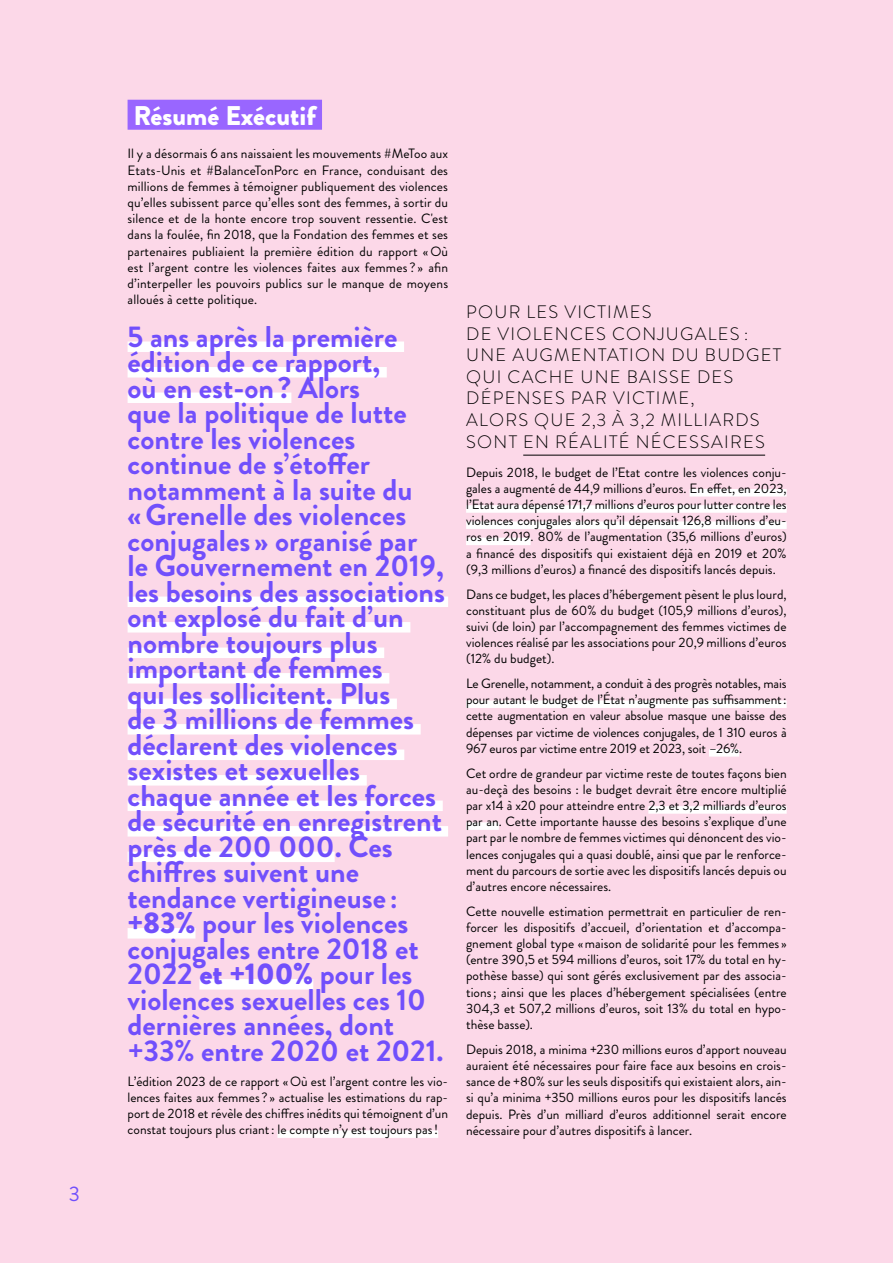
<style>
.page{position:relative;width:893px;height:1263px;background:#fcd8e8}
.page>*{position:absolute;margin:0;border:0;box-sizing:border-box;transform-origin:0 0}
.t1{font:700 30px/25.5px "Brandon Grotesque";color:#714ffc}
.t2{font:900 27px "Brandon Grotesque";color:#fff}
.t3{font:21px "Brandon Grotesque";color:#714ffc}
.t4{font:300 18px/21.6px "Brandon Grotesque";letter-spacing:.07em;color:#000}
.t5{font:13.5px/16.2px "Brandon Grotesque";color:#000;text-align:justify}
.s1{font-weight:900}
</style>
<div class="page">
<div style="left:128px;top:100px;width:194px;height:30px;background:#96f"></div>
<div style="left:128px;top:341px;width:276px;height:11px;background:#fff"></div>
<div style="left:128px;top:367px;width:259px;height:10px;background:#fff"></div>
<div style="left:128px;top:392px;width:163px;height:11px;background:#fff"></div>
<div style="left:128px;top:596px;width:320px;height:11px;background:#fff"></div>
<div style="left:128px;top:622px;width:282px;height:10px;background:#fff"></div>
<div style="left:128px;top:647px;width:256px;height:11px;background:#fff"></div>
<div style="left:128px;top:673px;width:261px;height:10px;background:#fff"></div>
<div style="left:128px;top:698px;width:269px;height:11px;background:#fff"></div>
<div style="left:128px;top:724px;width:293px;height:10px;background:#fff"></div>
<div style="left:128px;top:749px;width:276px;height:11px;background:#fff"></div>
<div style="left:128px;top:775px;width:239px;height:10px;background:#fff"></div>
<div style="left:128px;top:800px;width:315px;height:11px;background:#fff"></div>
<div style="left:128px;top:826px;width:320px;height:10px;background:#fff"></div>
<div style="left:128px;top:851px;width:207px;height:11px;background:#fff"></div>
<div style="left:128px;top:928px;width:67px;height:10px;background:#fff"></div>
<div style="left:199px;top:979px;width:114px;height:10px;background:#fff"></div>
<div style="left:277px;top:1130px;width:161px;height:8px;background:#fff"></div>
<hr style="left:523px;top:455px;width:242px;height:1px;background:#000">
<div style="left:690px;top:489px;width:97px;height:7px;background:#fff"></div>
<div style="left:466px;top:505px;width:321px;height:8px;background:#fff"></div>
<div style="left:466px;top:521px;width:321px;height:8px;background:#fff"></div>
<div style="left:466px;top:538px;width:65px;height:7px;background:#fff"></div>
<div style="left:466px;top:700px;width:321px;height:8px;background:#fff"></div>
<div style="left:709px;top:749px;width:30px;height:7px;background:#fff"></div>
<div style="left:648px;top:806px;width:139px;height:8px;background:#fff"></div>
<div style="left:466px;top:822px;width:33px;height:8px;background:#fff"></div>
<h3 class="t3" style="left:69px;top:1179px;width:13px">3</h3>
<h2 class="t2" style="left:134px;top:97px;width:184px">Résumé Exécutif</h2>
<p class="t5" style="left:128px;top:146px;width:322px">Il y a désormais 6 ans naissaient les mouvements #MeToo aux Etats-Unis et #BalanceTonPorc en France, conduisant des millions de femmes à témoigner publiquement des violences qu’elles subissent parce qu’elles sont des femmes, à sortir du silence et de la honte encore trop souvent ressentie. C'est dans la foulée, fin 2018, que la Fondation des femmes et ses partenaires publiaient la première édition du rapport « Où est l’argent contre les violences faites aux femmes ? » afin d’interpeller les pouvoirs publics sur le manque de moyens alloués à cette politique.</p>
<p class="t1" style="left:128px;top:324px;width:319px">5 ans après la première édition de ce rapport,<br>où en est-on? Alors<br>que la politique de lutte contre les violences continue de s’étoffer notamment à la suite du «Grenelle des violences conjugales » organisé par le Gouvernement en 2019, les besoins des associations ont explosé du fait d’un nombre toujours plus important de femmes<br>qui les sollicitent. Plus<br>de 3 millions de femmes déclarent des violences sexistes et sexuelles chaque année et les forces de sécurité en enregistrent près de 200 000. Ces chiffres suivent une tendance vertigineuse : <span class="s1">+83%</span> pour les violences conjugales entre 2018 et<br>2022 <span class="s1">et +100%</span> pour les violences sexuelles ces 10 dernières années, dont +33% entre 2020 et 2021.</p>
<p class="t5" style="left:128px;top:1073px;width:322px">L’édition 2023 de ce rapport «Où est l’argent contre les vio&shy;lences faites aux femmes ? » actualise les estimations du rap&shy;port de 2018 et révèle des chiffres inédits qui témoignent d’un constat toujours plus criant: le compte n’y est toujours pas!</p>
<h3 class="t4" style="left:466px;top:301px;width:317px">POUR LES VICTIMES<br>DE VIOLENCES CONJUGALES :<br>UNE AUGMENTATION DU BUDGET<br>QUI CACHE UNE BAISSE DES<br>DÉPENSES PAR VICTIME,<br>ALORS QUE 2,3 À 3,2 MILLIARDS<br>SONT EN RÉALITÉ NÉCESSAIRES</h3>
<p class="t5" style="left:466px;top:464px;width:322px">Depuis 2018, le budget de l’Etat contre les violences conju&shy;gales a augmenté de 44,9 millions d’euros. En effet, en 2023, l’Etat aura dépensé 171,7 millions d’euros pour lutter contre les violences conjugales alors qu’il dépensait 126,8 millions d’eu&shy;ros en 2019. 80% de l’augmentation (35,6 millions d’euros) a financé des dispositifs qui existaient déjà en 2019 et 20% (9,3 millions d’euros) a financé des dispositifs lancés depuis.</p>
<p class="t5" style="left:466px;top:586px;width:322px">Dans ce budget, les places d’hébergement pèsent le plus lourd, constituant plus de 60% du budget (105,9 millions d’euros), suivi (de loin) par l’accompagnement des femmes victimes de violences réalisé par les associations pour 20,9 millions d’euros (12% du budget).</p>
<p class="t5" style="left:466px;top:675px;width:322px">Le Grenelle, notamment, a conduit à des progrès notables, mais pour autant le budget de l’État n’augmente pas suffisamment: cette augmentation en valeur absolue masque une baisse des dépenses par victime de violences conjugales, de 1 310 euros à 967 euros par victime entre 2019 et 2023, soit –26%.</p>
<p class="t5" style="left:466px;top:765px;width:322px">Cet ordre de grandeur par victime reste de toutes façons bien au-deçà des besoins : le budget devrait être encore multiplié par x14 à x20 pour atteindre entre 2,3 et 3,2 milliards d’euros par an. Cette importante hausse des besoins s’explique d’une part par le nombre de femmes victimes qui dénoncent des vio&shy;lences conjugales qui a quasi doublé, ainsi que par le renforce&shy;ment du parcours de sortie avec les dispositifs lancés depuis ou d’autres encore nécessaires.</p>
<p class="t5" style="left:466px;top:903px;width:322px">Cette nouvelle estimation permettrait en particulier de ren&shy;forcer les dispositifs d’accueil, d’orientation et d’accompa&shy;gnement global type «maison de solidarité pour les femmes » (entre 390,5 et 594 millions d’euros, soit 17% du total en hy&shy;pothèse basse) qui sont gérés exclusivement par des associa&shy;tions; ainsi que les places d’hébergement spécialisées (entre 304,3 et 507,2 millions d’euros, soit 13% du total en hypo&shy;thèse basse).</p>
<p class="t5" style="left:466px;top:1041px;width:322px">Depuis 2018, a minima +230 millions euros d’apport nouveau auraient été nécessaires pour faire face aux besoins en crois&shy;sance de +80% sur les seuls dispositifs qui existaient alors, ain&shy;si qu’a minima +350 millions euros pour les dispositifs lancés depuis. Près d’un milliard d’euros additionnel serait encore nécessaire pour d’autres dispositifs à lancer.</p>
</div>
